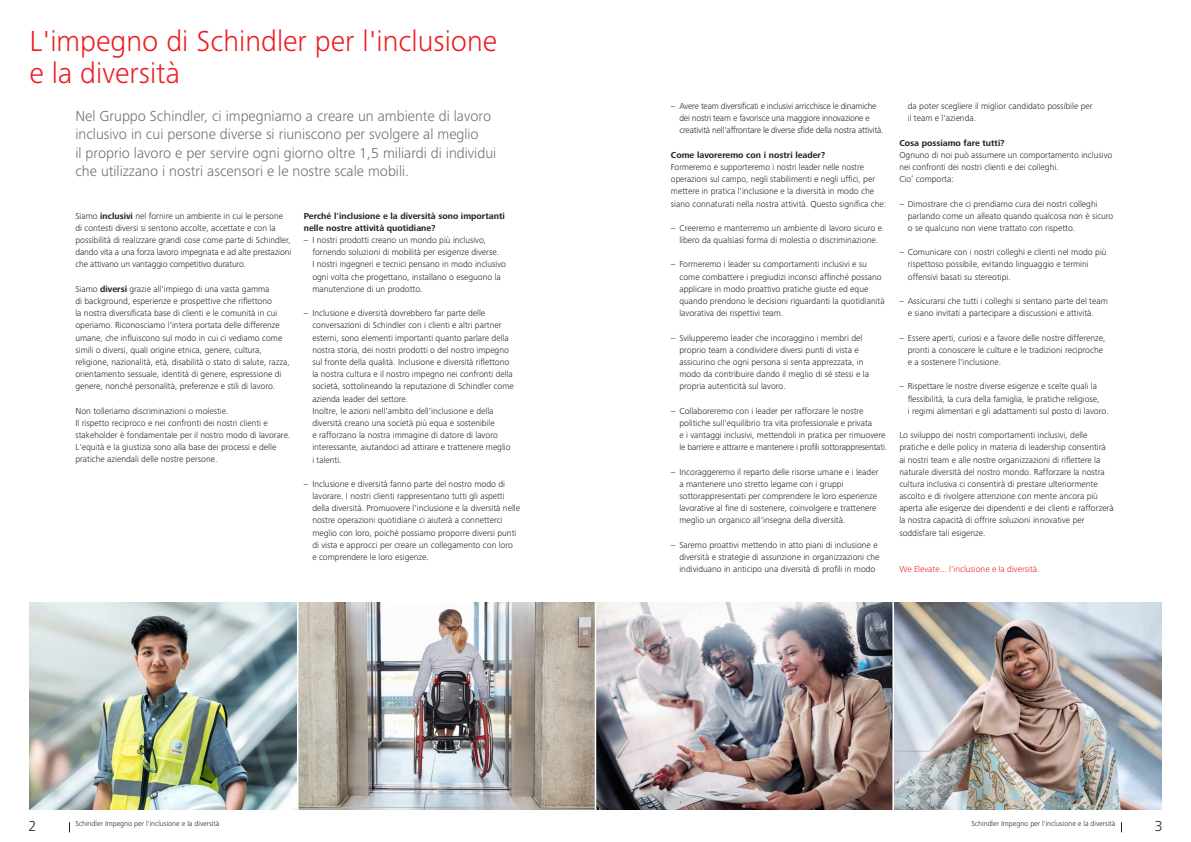
<style>
.page{position:relative;width:1191px;height:842px;background:#fff}
.page>*{position:absolute;margin:0;border:0;box-sizing:border-box;transform-origin:0 0}
.Headline_30_pt_light{font:300 30px/32px "Frutiger Next LTW1 G";color:#ee1d23}
.Text_9_5_pt_light_bl{font:300 15px/18.3px "Frutiger Next LTW1 G";color:#6c6d70}
.t1{font:300 15px "Frutiger Next LTW1 G";color:#231f20}
.Text_list_9_5_pt_lig{font:300 9px/12.2px "Frutiger Next LTW1 G";color:#231f20}
.Text_list_9_5_pt_lig-2{font:300 9px/12.2px "Frutiger Next LTW1 G";letter-spacing:-.02em;color:#231f20}
.Text_list_9_5_pt_lig-3{font:700 9px/12.2px "Frutiger Next LTW1 G";color:#231f20}
.Text_list_9_5_pt_lig-4{font:300 9px "Frutiger Next LTW1 G";color:#ee1d23}
.t2{font:300 7.5px "Frutiger Next LTW1 G";color:#231f20}
.s1{font-weight:700}
</style>
<div class="page">
<img style="left:30px;top:603px;width:565px;height:207px">
<img style="left:596px;top:603px;width:296px;height:207px">
<img style="left:894px;top:603px;width:267px;height:207px">
<hr style="left:297px;top:601px;width:1px;height:211px;background:#fff">
<p class="Headline_30_pt_light" style="left:29px;top:25px;width:469px">L'impegno di Schindler per l'inclusione e la diversità</p>
<p class="Text_9_5_pt_light_bl" style="left:75px;top:107px;width:422px">Nel Gruppo Schindler, ci impegniamo a creare un ambiente di lavoro inclusivo in cui persone diverse si riuniscono per svolgere al meglio<br>il proprio lavoro e per servire ogni giorno oltre 1,5 miliardi di individui che utilizzano i nostri ascensori e le nostre scale mobili.</p>
<p class="Text_list_9_5_pt_lig" style="left:75px;top:210px;width:217px">Siamo <span class="s1">inclusivi</span> nel fornire un ambiente in cui le persone di contesti diversi si sentono accolte, accettate e con la possibilità di realizzare grandi cose come parte di Schindler, dando vita a una forza lavoro impegnata e ad alte prestazioni che attivano un vantaggio competitivo duraturo.</p>
<p class="Text_list_9_5_pt_lig" style="left:75px;top:283px;width:216px">Siamo <span class="s1">diversi</span> grazie all'impiego di una vasta gamma<br>di background, esperienze e prospettive che riflettono<br>la nostra diversificata base di clienti e le comunità in cui operiamo. Riconosciamo l'intera portata delle differenze umane, che influiscono sul modo in cui ci vediamo come simili o diversi, quali origine etnica, genere, cultura, religione, nazionalità, età, disabilità o stato di salute, razza, orientamento sessuale, identità di genere, espressione di genere, nonché personalità, preferenze e stili di lavoro.</p>
<p class="Text_list_9_5_pt_lig" style="left:75px;top:405px;width:216px">Non tolleriamo discriminazioni o molestie.<br>Il rispetto reciproco e nei confronti dei nostri clienti e stakeholder è fondamentale per il nostro modo di lavorare.<br>L'equità e la giustizia sono alla base dei processi e delle pratiche aziendali delle nostre persone.</p>
<p class="Text_list_9_5_pt_lig-3" style="left:304px;top:210px;width:202px">Perché l'inclusione e la diversità sono importanti nelle nostre attività quotidiane?</p>
<p class="Text_list_9_5_pt_lig" style="left:312px;top:234px;width:195px;text-indent:-9px">– I nostri prodotti creano un mondo più inclusivo, fornendo soluzioni di mobilità per esigenze diverse.<br>I nostri ingegneri e tecnici pensano in modo inclusivo ogni volta che progettano, installano o eseguono la manutenzione di un prodotto.</p>
<p class="Text_list_9_5_pt_lig" style="left:312px;top:307px;width:203px;text-indent:-9px">– Inclusione e diversità dovrebbero far parte delle conversazioni di Schindler con i clienti e altri partner esterni, sono elementi importanti quanto parlare della nostra storia, dei nostri prodotti o del nostro impegno sul fronte della qualità. Inclusione e diversità riflettono la nostra cultura e il nostro impegno nei confronti della società, sottolineando la reputazione di Schindler come azienda leader del settore.<br>Inoltre, le azioni nell'ambito dell'inclusione e della diversità creano una società più equa e sostenibile<br>e rafforzano la nostra immagine di datore di lavoro interessante, aiutandoci ad attirare e trattenere meglio i talenti.</p>
<p class="Text_list_9_5_pt_lig" style="left:312px;top:478px;width:209px;text-indent:-9px">– Inclusione e diversità fanno parte del nostro modo di lavorare. I nostri clienti rappresentano tutti gli aspetti della diversità. Promuovere l'inclusione e la diversità nelle nostre operazioni quotidiane ci aiuterà a connetterci meglio con loro, poiché possiamo proporre diversi punti di vista e approcci per creare un collegamento con loro<br>e comprendere le loro esigenze.</p>
<p class="Text_list_9_5_pt_lig-2" style="left:679px;top:100px;width:206px;text-indent:-9px">– Avere team diversificati e inclusivi arricchisce le dinamiche dei nostri team e favorisce una maggiore innovazione e creatività nell'affrontare le diverse sfide della nostra attività.</p>
<p class="Text_list_9_5_pt_lig-3" style="left:671px;top:149px;width:156px">Come lavoreremo con i nostri leader?</p>
<p class="Text_list_9_5_pt_lig" style="left:671px;top:161px;width:217px">Formeremo e supporteremo i nostri leader nelle nostre operazioni sul campo, negli stabilimenti e negli uffici, per mettere in pratica l'inclusione e la diversità in modo che siano connaturati nella nostra attività. Questo significa che:</p>
<p class="Text_list_9_5_pt_lig" style="left:671px;top:222px;width:212px;text-align:center">– Creeremo e manterremo un ambiente di lavoro sicuro e libero da qualsiasi forma di molestia o discriminazione.</p>
<p class="Text_list_9_5_pt_lig" style="left:679px;top:258px;width:207px;text-indent:-9px">– Formeremo i leader su comportamenti inclusivi e su come combattere i pregiudizi inconsci affinché possano applicare in modo proattivo pratiche giuste ed eque quando prendono le decisioni riguardanti la quotidianità lavorativa dei rispettivi team.</p>
<p class="Text_list_9_5_pt_lig" style="left:679px;top:331px;width:191px;text-indent:-9px">– Svilupperemo leader che incoraggino i membri del proprio team a condividere diversi punti di vista e assicurino che ogni persona si senta apprezzata, in modo da contribuire dando il meglio di sé stessi e la propria autenticità sul lavoro.</p>
<p class="Text_list_9_5_pt_lig" style="left:679px;top:405px;width:209px;text-indent:-9px">– Collaboreremo con i leader per rafforzare le nostre politiche sull'equilibrio tra vita professionale e privata<br>e i vantaggi inclusivi, mettendoli in pratica per rimuovere le barriere e attrarre e mantenere i profili sottorappresentati.</p>
<p class="Text_list_9_5_pt_lig" style="left:679px;top:466px;width:200px;text-indent:-9px">– Incoraggeremo il reparto delle risorse umane e i leader a mantenere uno stretto legame con i gruppi sottorappresentati per comprendere le loro esperienze lavorative al fine di sostenere, coinvolgere e trattenere meglio un organico all'insegna della diversità.</p>
<p class="Text_list_9_5_pt_lig" style="left:679px;top:539px;width:201px;text-indent:-9px">– Saremo proattivi mettendo in atto piani di inclusione e diversità e strategie di assunzione in organizzazioni che individuano in anticipo una diversità di profili in modo</p>
<p class="Text_list_9_5_pt_lig" style="left:908px;top:100px;width:186px">da poter scegliere il miglior candidato possibile per il team e l'azienda.</p>
<p class="Text_list_9_5_pt_lig-3" style="left:899px;top:137px;width:107px">Cosa possiamo fare tutti?</p>
<p class="Text_list_9_5_pt_lig" style="left:899px;top:149px;width:214px">Ognuno di noi può assumere un comportamento inclusivo nei confronti dei nostri clienti e dei colleghi.<br>Cio’ comporta:</p>
<p class="Text_list_9_5_pt_lig" style="left:908px;top:197px;width:207px;text-indent:-9px">– Dimostrare che ci prendiamo cura dei nostri colleghi parlando come un alleato quando qualcosa non è sicuro o se qualcuno non viene trattato con rispetto.</p>
<p class="Text_list_9_5_pt_lig" style="left:908px;top:246px;width:200px;text-indent:-9px">– Comunicare con i nostri colleghi e clienti nel modo più rispettoso possibile, evitando linguaggio e termini offensivi basati su stereotipi.</p>
<p class="Text_list_9_5_pt_lig" style="left:908px;top:295px;width:201px;text-indent:-9px">– Assicurarsi che tutti i colleghi si sentano parte del team e siano invitati a partecipare a discussioni e attività.</p>
<p class="Text_list_9_5_pt_lig" style="left:908px;top:331px;width:199px;text-indent:-9px">– Essere aperti, curiosi e a favore delle nostre differenze, pronti a conoscere le culture e le tradizioni reciproche e a sostenere l'inclusione.</p>
<p class="Text_list_9_5_pt_lig" style="left:908px;top:380px;width:202px;text-indent:-9px">– Rispettare le nostre diverse esigenze e scelte quali la flessibilità, la cura della famiglia, le pratiche religiose,<br>i regimi alimentari e gli adattamenti sul posto di lavoro.</p>
<p class="Text_list_9_5_pt_lig" style="left:899px;top:429px;width:216px">Lo sviluppo dei nostri comportamenti inclusivi, delle pratiche e delle policy in materia di leadership consentirà ai nostri team e alle nostre organizzazioni di riflettere la naturale diversità del nostro mondo. Rafforzare la nostra cultura inclusiva ci consentirà di prestare ulteriormente ascolto e di rivolgere attenzione con mente ancora più aperta alle esigenze dei dipendenti e dei clienti e rafforzerà la nostra capacità di offrire soluzioni innovative per soddisfare tali esigenze.</p>
<p class="Text_list_9_5_pt_lig-4" style="left:899px;top:564px;width:142px">We Elevate... l'inclusione e la diversità.</p>
<p class="t2" style="left:75px;top:819px;width:146px">Schindler Impegno per l'inclusione e la diversità</p>
<p class="t2" style="left:971px;top:819px;width:146px">Schindler Impegno per l'inclusione e la diversità</p>
<h2 class="t1" style="left:28px;top:818px;width:9px">2</h2>
<h2 class="t1" style="left:1154px;top:818px;width:9px">3</h2>
</div>
